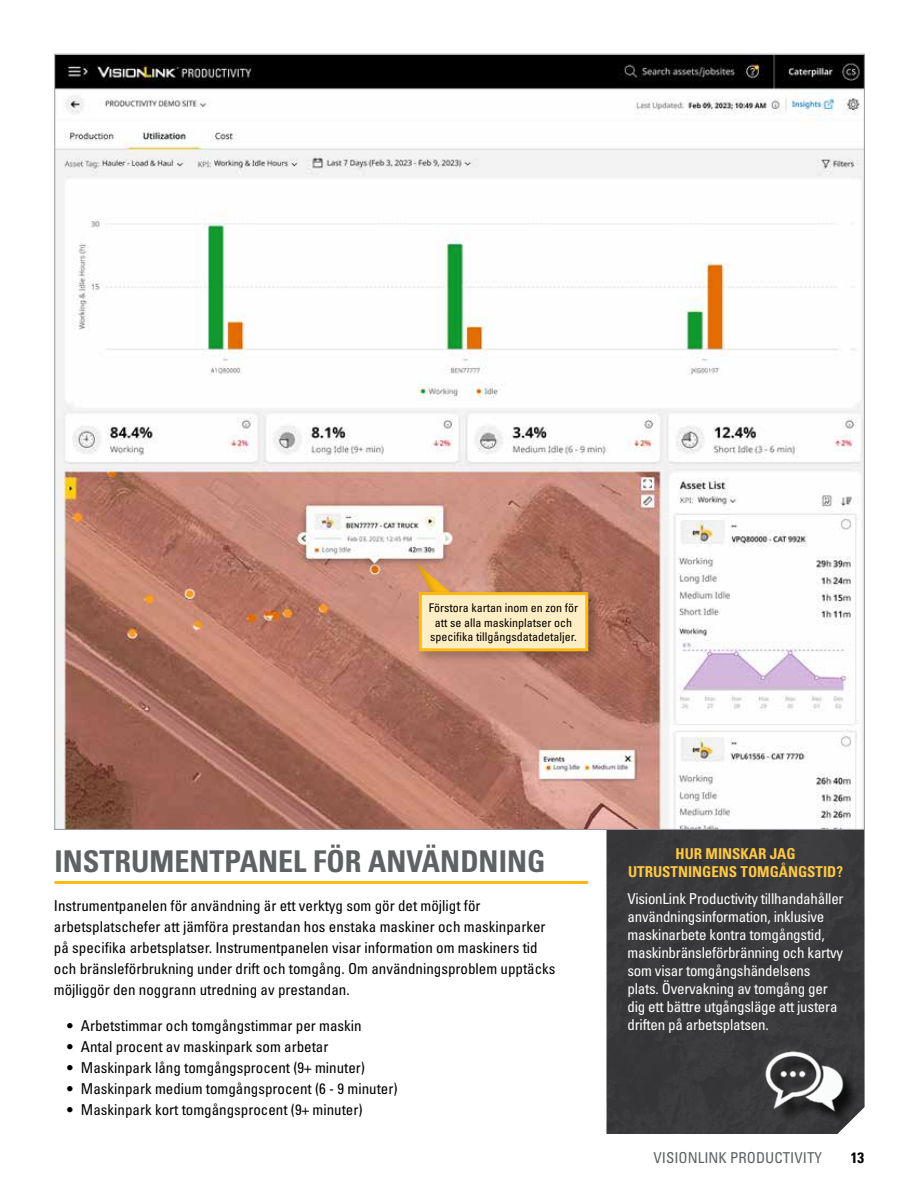
<style>
.page{position:relative;width:918px;height:1188px;background:#fff}
.page>*{position:absolute;margin:0;border:0;box-sizing:border-box;transform-origin:0 0}
.t1{font:30px "Univers LTCYR 67 Bold Cond";color:#5e6263}
.t2{font:condensed 15px/21px "Univers LTCYR 57";color:#000}
.t3{font:condensed 15px/18px "Univers LTCYR 57";letter-spacing:-.015em;color:#fff}
.t4{font:15px/18px "Univers LTCYR 67 Bold Cond";color:#fec842;text-align:center}
.t5{font:condensed 15px "Univers LTCYR 57";color:#5e6263}
.t6{font:15px "Univers LTCYR 67 Bold Cond";color:#000}
.t7{font:condensed 12px/14.4px "Univers LTCYR 57";color:#000;text-align:center}
</style>
<div class="page">
<hr style="left:55px;top:881px;width:533px;height:3px;background:#fdba12">
<div style="left:607px;top:830px;width:258px;height:304px;background:#3a393b"></div>
<div style="left:769px;top:1054px;width:91px;height:74px;background:#000;opacity:.75"></div>
<img style="left:757px;top:1043px;width:92px;height:79px">
<img style="left:57px;top:56px;width:806px;height:772px">
<svg style="left:398px;top:549px;width:90px;height:99px;background:#d09b87"></svg>
<div style="left:416px;top:589px;width:185px;height:75px;background:#000;opacity:.25"></div>
<div style="left:420px;top:594px;width:167px;height:56px;background:#ffeec4"></div>
<div style="left:419px;top:592px;width:169px;height:59px;border:3px solid #fdba12"></div>
<p class="t7" style="left:429px;top:600px;width:151px">Förstora kartan inom en zon för att se alla maskinplatser och specifika tillgångsdatadetaljer.</p>
<h1 class="t1" style="left:55px;top:843px;width:492px">INSTRUMENTPANEL FÖR ANVÄNDNING</h1>
<p class="t4" style="left:628px;top:844px;width:217px">HUR MINSKAR JAG<br>UTRUSTNINGENS TOMGÅNGSTID?</p>
<p class="t3" style="left:628px;top:889px;width:218px">VisionLink Productivity tillhandahåller användningsinformation, inklusive maskinarbete kontra tomgångstid, maskinbränsleförbränning och kartvy som visar tomgångshändelsens plats. Övervakning av tomgång ger dig ett bättre utgångsläge att justera driften på arbetsplatsen.</p>
<p class="t2" style="left:54px;top:895px;width:503px">Instrumentpanelen för användning är ett verktyg som gör det möjligt för arbetsplatschefer att jämföra prestandan hos enstaka maskiner och maskinparker på specifika arbetsplatser. Instrumentpanelen visar information om maskiners tid och bränsleförbrukning under drift och tomgång. Om användningsproblem upptäcks möjliggör den noggrann utredning av prestandan.</p>
<p class="t2" style="left:67px;top:1015px;width:296px">• Arbetstimmar och tomgångstimmar per maskin</p>
<p class="t2" style="left:67px;top:1036px;width:262px">• Antal procent av maskinpark som arbetar</p>
<p class="t2" style="left:67px;top:1057px;width:299px">• Maskinpark lång tomgångsprocent (9+ minuter)</p>
<p class="t2" style="left:67px;top:1078px;width:332px">• Maskinpark medium tomgångsprocent (6 - 9 minuter)</p>
<p class="t2" style="left:67px;top:1099px;width:297px">• Maskinpark kort tomgångsprocent (9+ minuter)</p>
<p class="t5" style="left:654px;top:1148px;width:170px">VISIONLINK PRODUCTIVITY</p>
<p class="t6" style="left:851px;top:1148px;width:15px">13</p>
</div>
